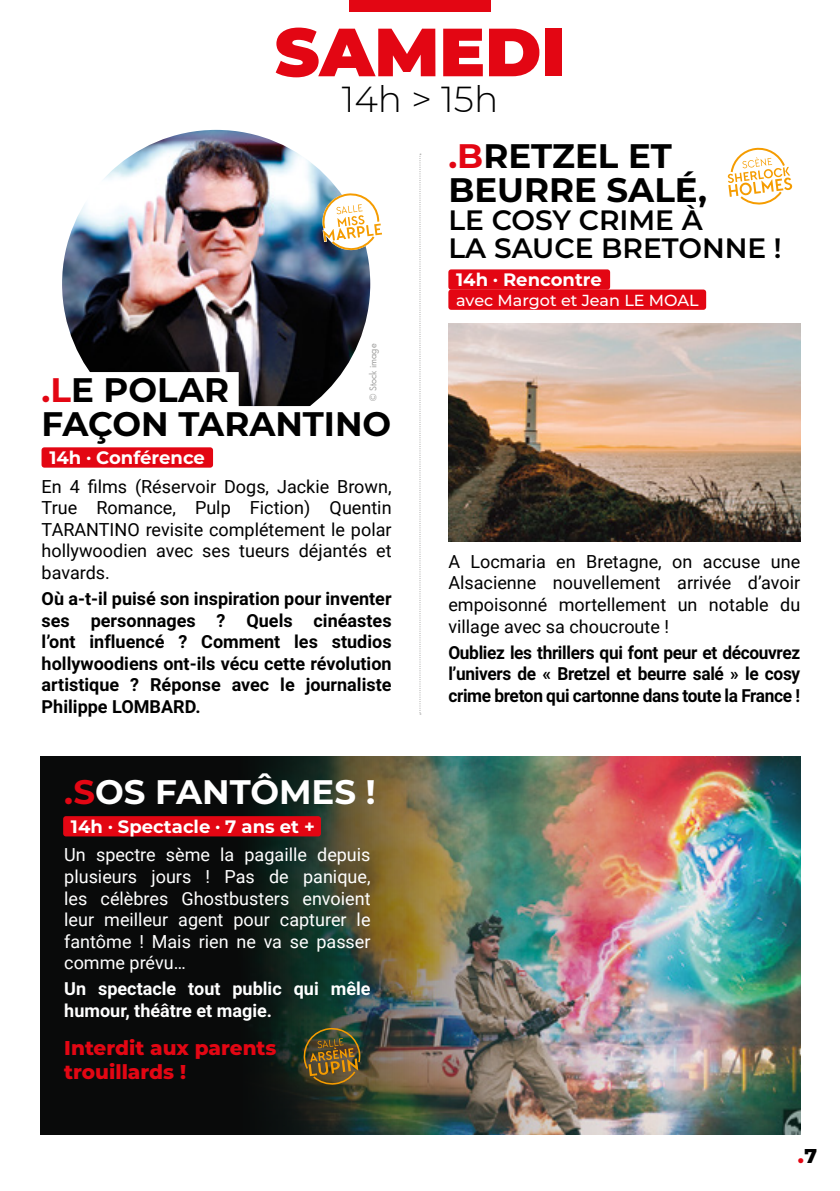
<style>
.page{position:relative;width:840px;height:1191px;background:#fff}
.page>*{position:absolute;margin:0;border:0;box-sizing:border-box;transform-origin:0 0}
.t1{font:900 68px "Montserrat";color:#e30613}
.t2{font:300 36px "Montserrat";color:#000}
.t3{font:700 34px/34px "Montserrat";color:#000}
.t4{font:700 34px "Montserrat";color:#fff}
.t5{font:600 28px/28px "Montserrat";color:#000}
.t6{font:700 26px "Montserrat";color:#e30613}
.t7{font:800 20px/24px "Montserrat";color:#e30613}
.t8{font:18px/21.6px "Roboto";color:#000;text-align:justify}
.t9{font:700 18px/21.6px "Roboto";letter-spacing:-.015em;color:#000;text-align:justify}
.t10{font:18px/21.6px "Roboto";color:#fff;text-align:justify}
.t11{font:700 18px/21.6px "Roboto";letter-spacing:-.015em;color:#000;text-align:justify;scale:.96 1}
.t12{font:700 18px/21.6px "Roboto";color:#fff}
.t13{font:700 18px "Montserrat";color:#fff}
.t14{font:500 16px "Montserrat";color:#fff}
.t15{font:9px "Futura";color:#9d9d9c}
.s1{color:#e30613}
.s2{font-weight:800;font-size:20px;color:#000}
</style>
<div class="page">
<div style="left:349px;top:0;width:141px;height:11px;background:#e30613"></div>
<div style="left:40px;top:756px;width:759px;height:378px;background:#090a0a"></div>
<img style="left:235px;top:756px;width:564px;height:378px">
<svg style="left:302px;top:1027px;width:58px;height:57px;background:#685827"></svg>
<div style="left:63px;top:816px;width:258px;height:20px;background:#e30613;border-radius:3px"></div>
<img style="left:448px;top:323px;width:351px;height:218px">
<img style="left:62px;top:130px;width:308px;height:308px;border-radius:153px">
<div style="left:42px;top:372px;width:196px;height:35px;background:#fff"></div>
<div style="left:42px;top:406px;width:349px;height:35px;background:#fff"></div>
<svg style="left:322px;top:193px;width:60px;height:57px"></svg>
<div style="left:41px;top:447px;width:172px;height:20px;background:#e30613;border-radius:3px"></div>
<div style="left:448px;top:269px;width:161px;height:21px;background:#e30613;border-radius:3px"></div>
<div style="left:448px;top:289px;width:257px;height:21px;background:#e30613;border-radius:3px"></div>
<svg style="left:419px;top:154px;width:2px;height:560px"></svg>
<svg style="left:727px;top:147px;width:64px;height:57px"></svg>
<h1 class="t1" style="left:274px;top:1px;width:292px">SAMEDI</h1>
<h2 class="t2" style="left:341px;top:75px;width:158px">14h &gt; 15h</h2>
<h3 class="t3" style="left:448px;top:137px;width:260px"><span class="s1">.B</span>RETZEL ET<br>BEURRE SALÉ,</h3>
<h3 class="t5" style="left:448px;top:204px;width:335px">LE COSY CRIME À<br>LA SAUCE BRETONNE !</h3>
<p class="t15" style="left:367px;top:401px;width:59px;rotate:-90deg">© Stock image</p>
<h3 class="t3" style="left:42px;top:371px;width:351px"><span class="s1">.L</span>E POLAR<br>FAÇON TARANTINO</h3>
<p class="t13" style="left:49px;top:445px;width:157px">14h . Conférence</p>
<p class="t8" style="left:42px;top:474px;width:351px">En 4 films (Réservoir Dogs, Jackie Brown, True Romance, Pulp Fiction) Quentin TARANTINO revisite complétement le polar hollywoodien avec ses tueurs déjantés et bavards.</p>
<p class="t9" style="left:42px;top:587px;width:351px">Où a-t-il puisé son inspiration pour inventer ses personnages ? Quels cinéastes l’ont influencé ? Comment les studios hollywoodiens ont-ils vécu cette révolution artistique ? Réponse avec le journaliste Philippe LOMBARD.</p>
<h3 class="t4" style="left:64px;top:767px;width:312px"><span class="s1">.S</span>OS FANTÔMES !</h3>
<p class="t13" style="left:71px;top:813px;width:245px">14h . Spectacle . 7 ans et +</p>
<p class="t10" style="left:64px;top:843px;width:307px">Un spectre sème la pagaille depuis plusieurs jours ! Pas de panique, les célèbres Ghostbusters envoient leur meilleur agent pour capturer le fantôme ! Mais rien ne va se passer comme prévu…</p>
<p class="t12" style="left:64px;top:977px;width:307px">Un spectacle tout public qui mêle humour, théâtre et magie.</p>
<p class="t7" style="left:64px;top:1034px;width:214px">Interdit aux parents trouillards !</p>
<p class="t13" style="left:456px;top:267px;width:147px">14h . Rencontre</p>
<p class="t14" style="left:456px;top:289px;width:244px">avec Margot et Jean LE MOAL</p>
<p class="t8" style="left:448px;top:550px;width:353px">A Locmaria en Bretagne, on accuse une Alsacienne nouvellement arrivée d’avoir empoisonné mortellement un notable du village avec sa choucroute !</p>
<p class="t11" style="left:448px;top:640px;width:368px">Oubliez les thrillers qui font peur et découvrez l’univers de « Bretzel et beurre salé » le cosy crime breton qui cartonne dans toute la France !</p>
<h3 class="t6" style="left:797px;top:1135px;width:21px">.<span class="s2">7</span></h3>
</div>
